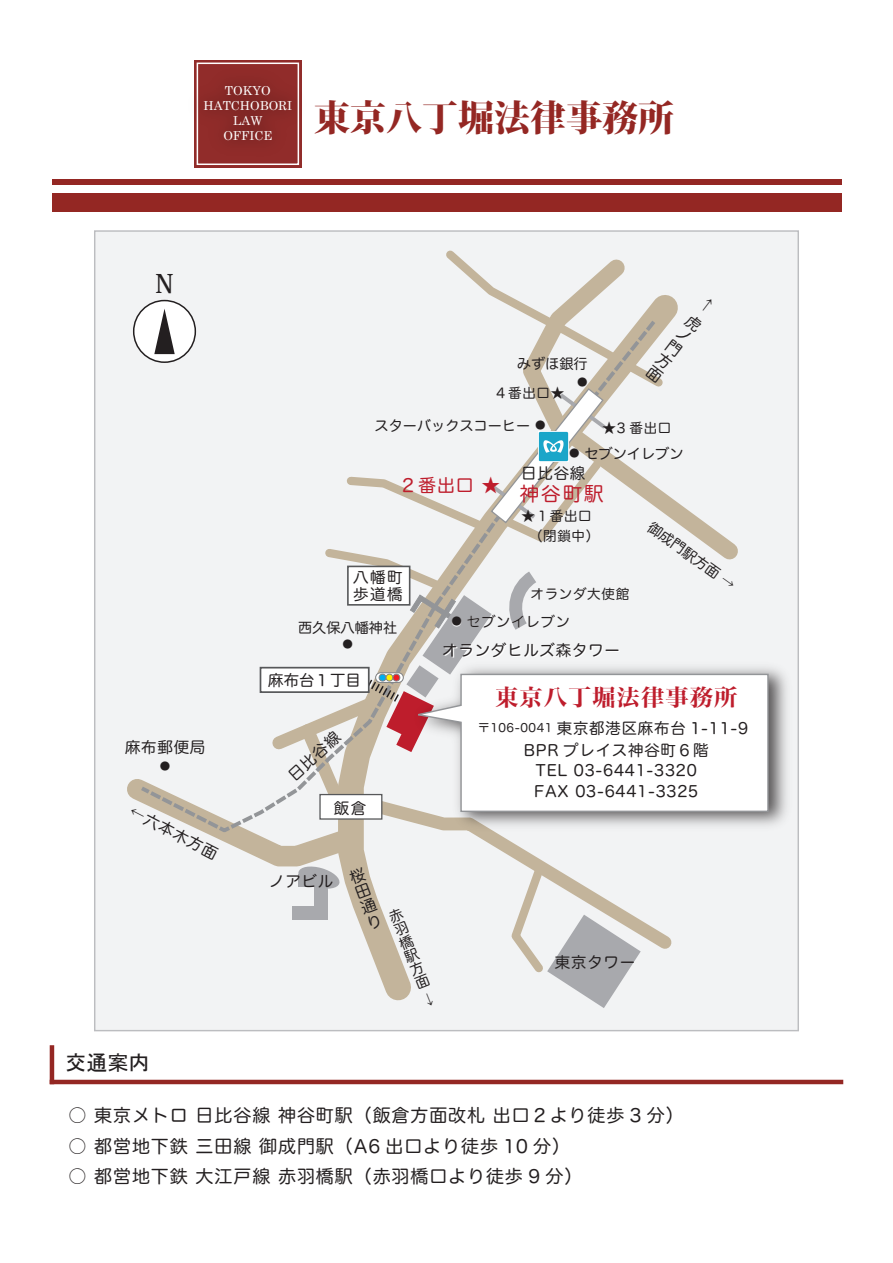
<style>
.page{position:relative;width:893px;height:1263px;background:#fff}
.page>*{position:absolute;margin:0;border:0;box-sizing:border-box;transform-origin:0 0}
.t1{font:800 36px "Koz Min Pro";color:#942723}
.t2{font:700 25.5px "Koz Min Pro";color:#231f20}
.t3{font:23.1px "Hiragino Min W7 90 msp RKSJ H";letter-spacing:.05em;color:#be1d2c}
.t4{font:21px "MS P Gothic";color:#231f20}
.t5{font:19.5px "Hira Maru Pro W4";color:#be1d2c}
.t6{font:18px "Hira Maru Pro W4";letter-spacing:.05em;color:#231f20}
.t7{font:18px "Hira Maru Pro W4";color:#be1d2c}
.t8{font:15.45px/16.2px "Hira Maru Pro W4";letter-spacing:.05em;color:#231f20;text-align:justify}
.t9{font:14.1px/14.1px "Hira Maru Pro W4";color:#231f20;text-align:justify}
.t10{font:14.1px "Hira Maru Pro W4";letter-spacing:.05em;color:#231f20}
.t11{font:13.5px/19.5px "Hira Maru Pro W4";letter-spacing:.05em;color:#231f20}
.t12{font:12.3px/15px "Century";color:#fff;text-align:center}
.t13{font:10.5px "Hira Maru Pro W4";color:#231f20}
.s1{font-size:10.5px}
.s2{font-size:11.55px}
</style>
<div class="page">
<div style="left:94px;top:230px;width:705px;height:801px;background:#f2f3f4;border:1px solid #bcbdc0"></div>
<img style="left:194px;top:62px;width:108px;height:105px">
<div style="left:52px;top:179px;width:789px;height:6px;background:#942723"></div>
<div style="left:52px;top:193px;width:789px;height:18px;background:#942723"></div>
<hr style="left:50px;top:1047px;width:4px;height:35px;background:#942723">
<hr style="left:52px;top:1080px;width:789px;height:4px;background:#942723">
<svg style="left:670px;top:296px;width:68px;height:264px"></svg>
<img style="left:670px;top:667px;width:117px;height:159px">
<div style="left:670px;top:673px;width:99px;height:140px;background:#fff"></div>
<svg style="left:683px;top:297px;width:31px;height:36px"></svg>
<svg style="left:127px;top:250px;width:543px;height:758px"></svg>
<p class="t12" style="left:203px;top:82px;width:90px">TOKYO<br>HATCHOBORI<br>LAW<br>OFFICE</p>
<h1 class="t1" style="left:314px;top:91px;width:362px">東京八丁堀法律事務所</h1>
<h2 class="t2" style="left:155px;top:265px;width:20px">N</h2>
<p class="t9" style="left:517px;top:356px;width:72px">みずほ銀行</p>
<p class="t13" style="left:577px;top:373px;width:12px">●</p>
<p class="t11" style="left:494px;top:382px;width:72px">４番出口★</p>
<p class="t8" style="left:683px;top:323px;width:9px;rotate:37deg">ノ門方面</p>
<p class="t9" style="left:375px;top:417px;width:172px">スターバックスコーヒー <span class="s1">●</span></p>
<p class="t11" style="left:603px;top:417px;width:70px">★3 番出口</p>
<p class="t7" style="left:399px;top:469px;width:102px">２番出口 ★</p>
<p class="t8" style="left:353px;top:568px;width:51px;line-height:16.8px">八幡町歩道橋</p>
<p class="t9" style="left:569px;top:446px;width:116px"><span class="s1">●</span> セブンイレブン</p>
<p class="t8" style="left:521px;top:464px;width:66px">日比谷線</p>
<p class="t5" style="left:520px;top:477px;width:85px">神谷町駅</p>
<p class="t11" style="left:522px;top:506px;width:79px">★１番出口　（閉鎖中）</p>
<p class="t11" style="left:531px;top:583px;width:100px">オランダ大使館</p>
<p class="t9" style="left:654px;top:519px;width:105px;rotate:36deg">御成門駅方面 →</p>
<p class="t9" style="left:298px;top:620px;width:101px">西久保八幡神社</p>
<p class="t13" style="left:342px;top:635px;width:12px">●</p>
<p class="t10" style="left:451px;top:609px;width:120px"><span class="s1">●</span> セブンイレブン</p>
<p class="t8" style="left:442px;top:642px;width:179px">オランダヒルズ森タワー</p>
<p class="t8" style="left:125px;top:738px;width:82px">麻布郵便局</p>
<p class="t13" style="left:160px;top:756px;width:12px">●</p>
<p class="t8" style="left:135px;top:802px;width:98px;rotate:27deg">←六本木方面</p>
<h3 class="t4" style="left:65px;top:1052px;width:86px">交通案内</h3>
<p class="t8" style="left:268px;top:671px;width:94px">麻布台１丁目</p>
<p class="t8" style="left:285px;top:770px;width:66px;rotate:-42deg">日比谷線</p>
<p class="t8" style="left:334px;top:799px;width:34px">飯倉</p>
<p class="t8" style="left:269px;top:872px;width:66px">ノアビル</p>
<p class="t8" style="left:347px;top:870px;width:10px;rotate:-20deg">桜田通り</p>
<p class="t9" style="left:386px;top:911px;width:9px;rotate:-22deg">赤羽橋駅方面</p>
<h3 class="t3" style="left:495px;top:685px;width:244px">東京八丁堀法律事務所</h3>
<p class="t8" style="left:478px;top:717px;width:272px;line-height:21px;text-align:center"><span class="s2">〒106-0041</span> 東京都港区麻布台 1-11-9<br>BPR プレイス神谷町６階<br>TEL 03-6441-3320<br>FAX 03-6441-3325</p>
<p class="t8" style="left:555px;top:953px;width:82px">東京タワー</p>
<p class="t6" style="left:68px;top:1100px;width:617px">○ 東京メトロ 日比谷線 神谷町駅（飯倉方面改札 出口２より徒歩 3 分）</p>
<p class="t6" style="left:68px;top:1130px;width:503px">○ 都営地下鉄 三田線 御成門駅（A6 出口より徒歩 10 分）</p>
<p class="t6" style="left:68px;top:1160px;width:515px">○ 都営地下鉄 大江戸線 赤羽橋駅（赤羽橋口より徒歩 9 分）</p>
</div>
